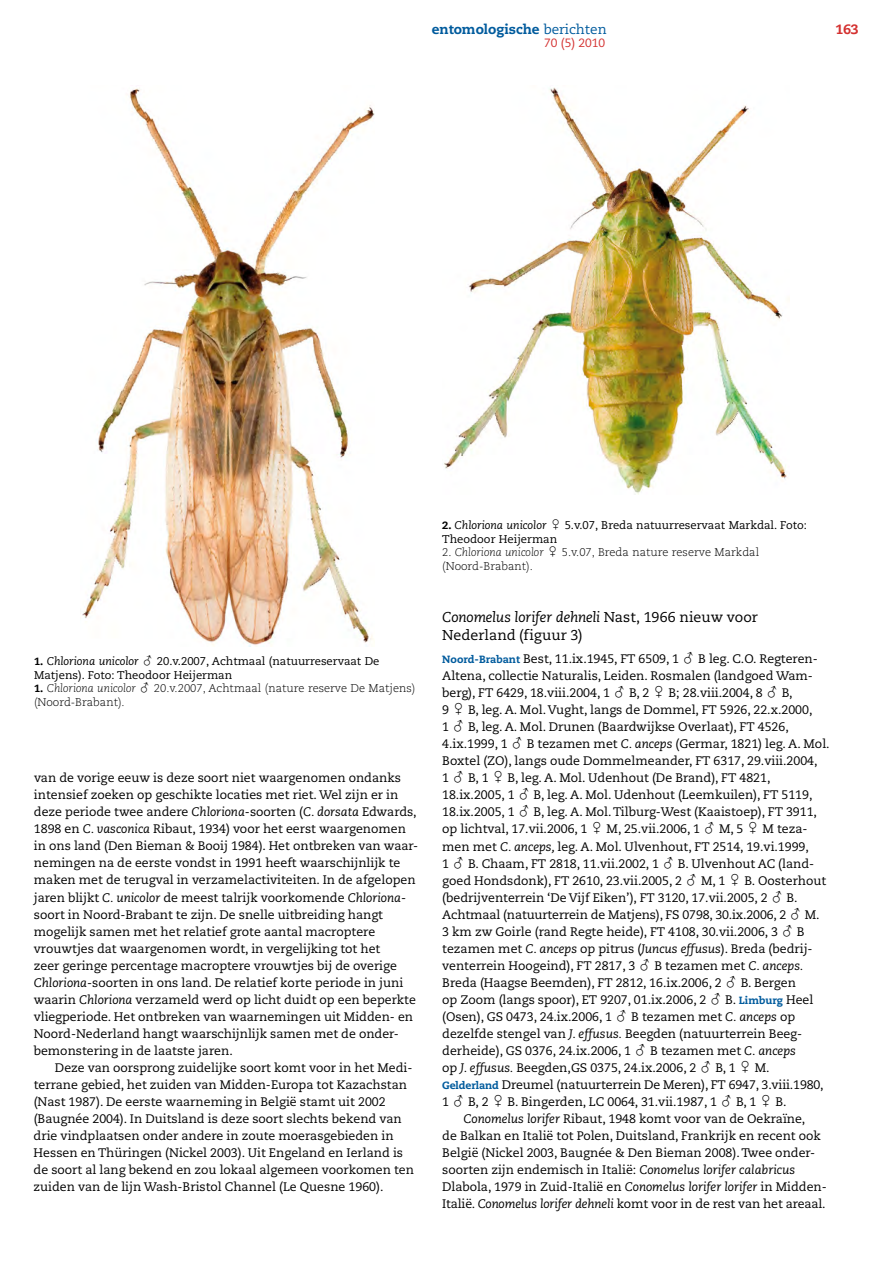
<style>
.page{position:relative;width:893px;height:1263px;background:#fff}
.page>*{position:absolute;margin:0;border:0;box-sizing:border-box;transform-origin:0 0}
.t1{font:14.25px/18px "Caecilia LT Std";color:#000}
.t2{font:800 13.5px "Caecilia LT Std";color:#005b9d}
.t3{font:800 13.5px "Caecilia LT Std";color:#d43130}
.t4{font:12.3px/17px "Caecilia LT Std";color:#000}
.t5{font:12px "Caecilia LT Std";color:#d43130}
.t6{font:11.25px/13.5px "Caecilia LT Std";color:#000}
.t7{font:300 11.25px/13.5px "Caecilia LT Std";color:#000}
.s1{font-weight:400}
.s2{font-weight:800;font-size:10.5px}
.s3{font-style:italic}
.s4{font-family:"Universal Newswith Comm Pi";font-size:13.5px}
.s5{font-family:"Universal Newswith Comm Pi";font-weight:400;font-size:13.5px}
.s6{font-weight:800;font-size:10.5px;color:#005b9d}
.s7{font-family:"Universal Newswith Comm Pi";font-size:15.3px}
</style>
<div class="page">
<img style="left:82px;top:88px;width:293px;height:558px">
<img style="left:444px;top:87px;width:346px;height:407px">
<p class="t2" style="left:432px;top:21px;width:177px">entomologische <span class="s1">berichten</span></p>
<p class="t3" style="left:835px;top:21px;width:25px">163</p>
<p class="t5" style="left:544px;top:36px;width:62px">70 (5) 2010</p>
<p class="t6" style="left:34px;top:655px;width:347px"><span class="s2">1.</span> <span class="s3">Chloriona unicolor</span> <span class="s4">?</span> 20.v.2007, Achtmaal (natuurreservaat De<br>Matjens). Foto: Theodoor Heijerman</p>
<p class="t7" style="left:34px;top:682px;width:383px"><span class="s2">1.</span> <span class="s3">Chloriona unicolor</span> <span class="s5">?</span> 20.v.2007, Achtmaal (nature reserve De Matjens) (Noord-Brabant).</p>
<p class="t4" style="left:34px;top:770px;width:386px">van de vorige eeuw is deze soort niet waargenomen ondanks intensief zoeken op geschikte locaties met riet. Wel zijn er in deze periode twee andere <span class="s3">Chloriona</span>-soorten (<span class="s3">C. dorsata</span> Edwards, 1898 en <span class="s3">C. vasconica</span> Ribaut, 1934) voor het eerst waargenomen in ons land (Den Bieman &amp; Booij 1984). Het ontbreken van waar&shy;nemingen na de eerste vondst in 1991 heeft waarschijnlijk te maken met de terugval in verzamelactiviteiten. In de afgelopen jaren blijkt <span class="s3">C. unicolor</span> de meest talrijk voorkomende <span class="s3">Chloriona&shy;</span>soort in Noord-Brabant te zijn. De snelle uitbreiding hangt mogelijk samen met het relatief grote aantal macroptere vrouwtjes dat waargenomen wordt, in vergelijking tot het<br>zeer geringe percentage macroptere vrouwtjes bij de overige <span class="s3">Chloriona</span>-soorten in ons land. De relatief korte periode in juni waarin <span class="s3">Chloriona</span> verzameld werd op licht duidt op een beperkte vliegperiode. Het ontbreken van waarnemingen uit Midden- en Noord-Nederland hangt waarschijnlijk samen met de onder&shy;bemonstering in de laatste jaren.</p>
<p class="t4" style="left:34px;top:1059px;width:382px;text-indent:21px">Deze van oorsprong zuidelijke soort komt voor in het Medi&shy;terrane gebied, het zuiden van Midden-Europa tot Kazachstan (Nast 1987). De eerste waarneming in België stamt uit 2002 (Baugnée 2004). In Duitsland is deze soort slechts bekend van drie vindplaatsen onder andere in zoute moerasgebieden in Hessen en Thüringen (Nickel 2003). Uit Engeland en Ierland is de soort al lang bekend en zou lokaal algemeen voorkomen ten zuiden van de lijn Wash-Bristol Channel (Le Quesne 1960).</p>
<p class="t6" style="left:442px;top:519px;width:366px"><span class="s2">2.</span> <span class="s3">Chloriona unicolor</span> <span class="s4">/</span> 5.v.07, Breda natuurreservaat Markdal. Foto:<br>Theodoor Heijerman</p>
<p class="t7" style="left:442px;top:546px;width:319px">2. <span class="s3">Chloriona unicolor</span> <span class="s5">/</span> 5.v.07, Breda nature reserve Markdal (Noord-Brabant).</p>
<p class="t1" style="left:442px;top:608px;width:317px"><span class="s3">Conomelus lorifer dehneli</span> Nast, 1966 nieuw voor<br>Nederland (figuur 3)</p>
<p class="t4" style="left:442px;top:651px;width:377px"><span class="s6">Noord-Brabant</span> Best, 11.ix.1945, FT 6509, 1 <span class="s7">?</span> B leg. C.O. Regteren-</p>
<p class="t4" style="left:442px;top:668px;width:372px">Altena, collectie Naturalis, Leiden. Rosmalen (landgoed Wam-</p>
<p class="t4" style="left:442px;top:685px;width:352px">berg), FT 6429, 18.viii.2004, 1 <span class="s7">?</span> B, 2 <span class="s7">/</span> B; 28.viii.2004, 8 <span class="s7">?</span> B,</p>
<p class="t4" style="left:442px;top:702px;width:372px">9 <span class="s7">/</span> B, leg. A. Mol.Vught, langs de Dommel, FT 5926, 22.x.2000,</p>
<p class="t4" style="left:442px;top:719px;width:348px">1 <span class="s7">?</span> B, leg. A. Mol. Drunen (Baardwijkse Overlaat), FT 4526,</p>
<p class="t4" style="left:442px;top:736px;width:389px">4.ix.1999, 1 <span class="s7">?</span> B tezamen met <span class="s3">C. anceps</span> (Germar, 1821) leg. A. Mol.</p>
<p class="t4" style="left:442px;top:753px;width:377px">Boxtel (ZO), langs oude Dommelmeander, FT 6317, 29.viii.2004,</p>
<p class="t4" style="left:442px;top:770px;width:330px">1 <span class="s7">?</span> B, 1 <span class="s7">/</span> B, leg. A. Mol. Udenhout (De Brand), FT 4821,</p>
<p class="t4" style="left:442px;top:787px;width:372px">18.ix.2005, 1 <span class="s7">?</span> B, leg. A. Mol. Udenhout (Leemkuilen), FT 5119,</p>
<p class="t4" style="left:442px;top:804px;width:376px">18.ix.2005, 1 <span class="s7">?</span> B, leg. A. Mol.Tilburg-West (Kaaistoep), FT 3911,</p>
<p class="t4" style="left:442px;top:821px;width:367px">op lichtval, 17.vii.2006, 1 <span class="s7">/</span> M, 25.vii.2006, 1 <span class="s7">?</span> M, 5 <span class="s7">/</span> M teza-</p>
<p class="t4" style="left:442px;top:838px;width:368px">men met <span class="s3">C. anceps,</span> leg. A. Mol. Ulvenhout, FT 2514, 19.vi.1999,</p>
<p class="t4" style="left:442px;top:855px;width:373px">1 <span class="s7">?</span> B. Chaam, FT 2818, 11.vii.2002, 1 <span class="s7">?</span> B. Ulvenhout AC (land-</p>
<p class="t4" style="left:442px;top:872px;width:386px">goed Hondsdonk), FT 2610, 23.vii.2005, 2 <span class="s7">?</span> M, 1 <span class="s7">/</span> B. Oosterhout</p>
<p class="t4" style="left:442px;top:889px;width:357px">(bedrijventerrein ‘De Vijf Eiken’), FT 3120, 17.vii.2005, 2 <span class="s7">?</span> B.</p>
<p class="t4" style="left:442px;top:906px;width:379px">Achtmaal (natuurterrein de Matjens), FS 0798, 30.ix.2006, 2 <span class="s7">?</span> M.</p>
<p class="t4" style="left:442px;top:923px;width:364px">3 km zw Goirle (rand Regte heide), FT 4108, 30.vii.2006, 3 <span class="s7">?</span> B</p>
<p class="t4" style="left:442px;top:940px;width:372px">tezamen met <span class="s3">C. anceps</span> op pitrus (<span class="s3">Juncus effusus</span>). Breda (bedrij-</p>
<p class="t4" style="left:442px;top:957px;width:363px">venterrein Hoogeind), FT 2817, 3 <span class="s7">?</span> B tezamen met <span class="s3">C. anceps.</span></p>
<p class="t4" style="left:442px;top:974px;width:355px">Breda (Haagse Beemden), FT 2812, 16.ix.2006, 2 <span class="s7">?</span> B. Bergen</p>
<p class="t4" style="left:442px;top:991px;width:373px">op Zoom (langs spoor), ET 9207, 01.ix.2006, 2 <span class="s7">?</span> B. <span class="s6">Limburg</span> Heel</p>
<p class="t4" style="left:442px;top:1008px;width:354px">(Osen), GS 0473, 24.ix.2006, 1 <span class="s7">?</span> B tezamen met <span class="s3">C. anceps</span> op</p>
<p class="t4" style="left:442px;top:1025px;width:361px">dezelfde stengel van <span class="s3">J. effusus.</span> Beegden (natuurterrein Beeg-</p>
<p class="t4" style="left:442px;top:1042px;width:355px">derheide), GS 0376, 24.ix.2006, 1 <span class="s7">?</span> B tezamen met <span class="s3">C. anceps</span></p>
<p class="t4" style="left:442px;top:1059px;width:329px">op <span class="s3">J. effusus.</span> Beegden,GS 0375, 24.ix.2006, 2 <span class="s7">?</span> B, 1 <span class="s7">/</span> M.</p>
<p class="t4" style="left:442px;top:1076px;width:383px"><span class="s6">Gelderland</span> Dreumel (natuurterrein De Meren), FT 6947, 3.viii.1980,</p>
<p class="t4" style="left:442px;top:1093px;width:346px">1 <span class="s7">?</span> B, 2 <span class="s7">/</span> B. Bingerden, LC 0064, 31.vii.1987, 1 <span class="s7">?</span> B, 1 <span class="s7">/</span> B.</p>
<p class="t4" style="left:463px;top:1110px;width:343px"><span class="s3">Conomelus lorifer</span> Ribaut, 1948 komt voor van de Oekraïne,</p>
<p class="t4" style="left:442px;top:1127px;width:380px">de Balkan en Italië tot Polen, Duitsland, Frankrijk en recent ook</p>
<p class="t4" style="left:442px;top:1144px;width:374px">België (Nickel 2003, Baugnée &amp; Den Bieman 2008).Twee onder-</p>
<p class="t4" style="left:442px;top:1161px;width:355px">soorten zijn endemisch in Italië: <span class="s3">Conomelus lorifer calabricus</span></p>
<p class="t4" style="left:442px;top:1178px;width:386px">Dlabola, 1979 in Zuid-Italië en <span class="s3">Conomelus lorifer lorifer</span> in Midden-</p>
<p class="t4" style="left:442px;top:1195px;width:385px">Italië. <span class="s3">Conomelus lorifer dehneli</span> komt voor in de rest van het areaal.</p>
</div>
